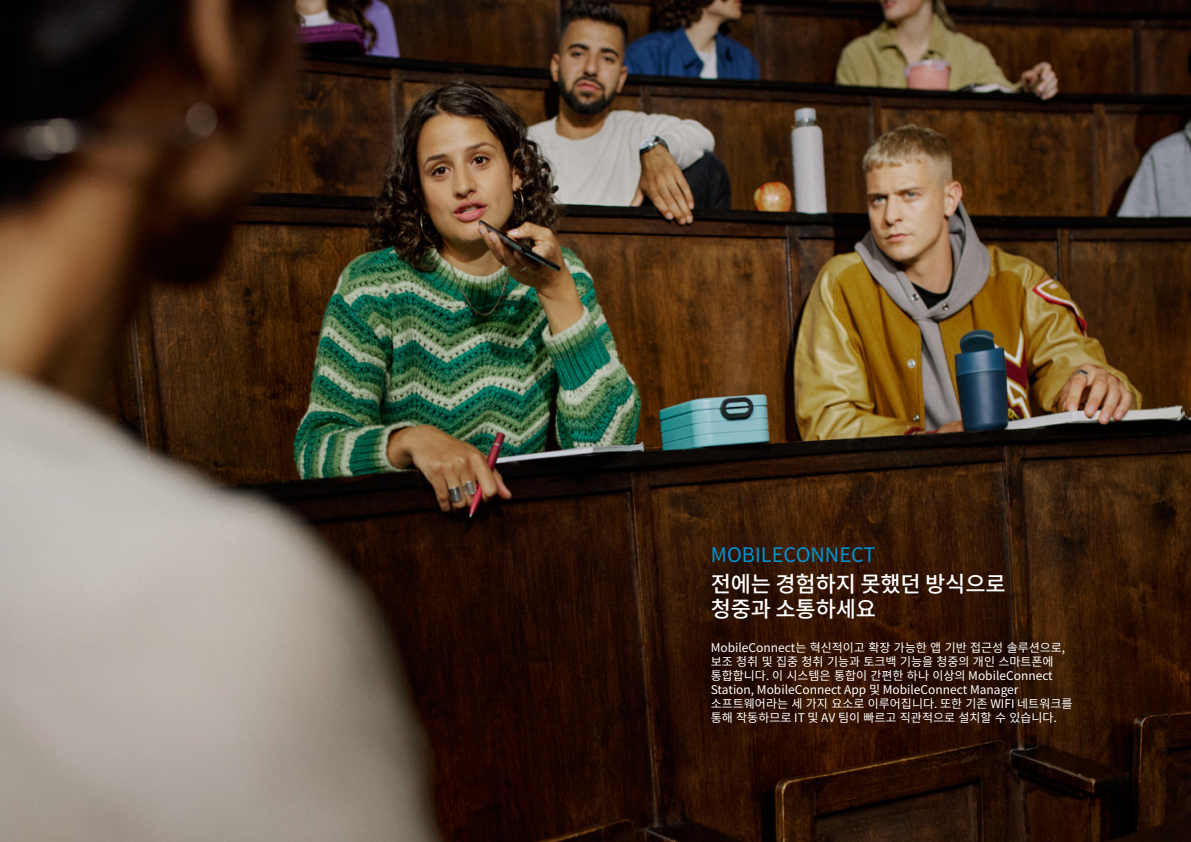
<style>
.page{position:relative;width:1191px;height:842px;background:#fff}
.page>*{position:absolute;margin:0;border:0;box-sizing:border-box;transform-origin:0 0}
.t1{font:500 22px/25.5px "Noto Sans KR";letter-spacing:-.01em;color:#fff}
.t2{font:20px "Noto Sans KR";color:#0092d3}
.t3{font:12px/14px "Noto Sans KR";color:#fff}
</style>
<div class="page">
<img style="left:0;top:0;width:1191px;height:842px">
<h2 class="t2" style="left:711px;top:543px;width:166px">MOBILECONNECT</h2>
<h1 class="t1" style="left:711px;top:572px;width:296px">전에는 경험하지 못했던 방식으로 청중과 소통하세요</h1>
<p class="t3" style="left:711px;top:641px;width:363px">MobileConnect는 혁신적이고 확장 가능한 앱 기반 접근성 솔루션으로, 보조 청취 및 집중 청취 기능과 토크백 기능을 청중의 개인 스마트폰에 통합합니다. 이 시스템은 통합이 간편한 하나 이상의 MobileConnect Station, MobileConnect App 및 MobileConnect Manager 소프트웨어라는 세 가지 요소로 이루어집니다. 또한 기존 WIFI 네트워크를 통해 작동하므로 IT 및 AV 팀이 빠르고 직관적으로 설치할 수 있습니다.</p>
</div>
